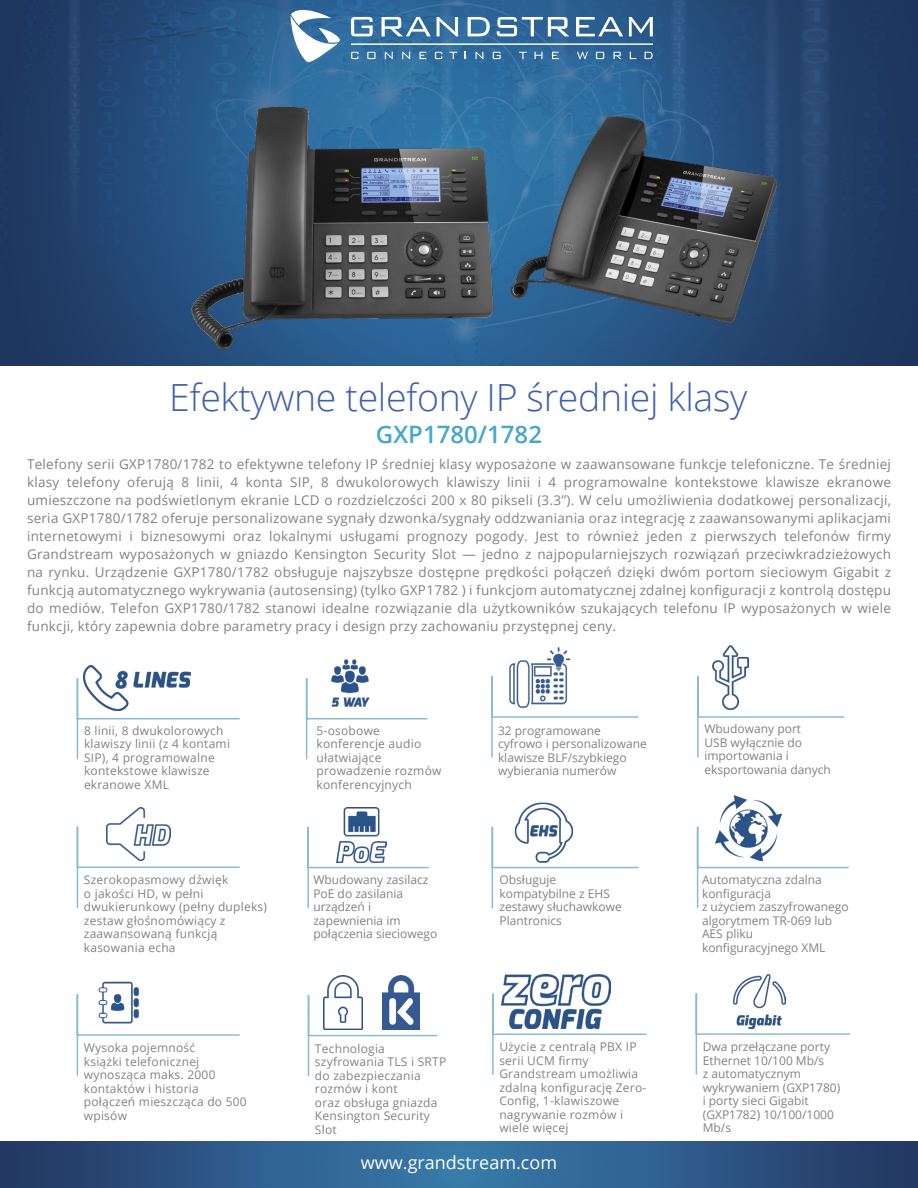
<style>
.page{position:relative;width:918px;height:1188px;background:#fff}
.page>*{position:absolute;margin:0;border:0;box-sizing:border-box;transform-origin:0 0}
.t1{font:300 37.5px "Open Sans";letter-spacing:-.01em;color:#4160ac}
.t2{font:600 24px "Open Sans";color:#46a8ca}
.t3{font:18px "Open Sans";color:#fff}
.t4{font:13.5px/18px "Open Sans";letter-spacing:.02em;color:#808285;text-align:justify}
.t5{font:12px/13.5px "Open Sans";letter-spacing:.02em;color:#808285}
.t6{font:12px/13.5px "Open Sans";color:#808285}
</style>
<div class="page">
<img style="left:0;top:0;width:918px;height:365px">
<img style="left:177px;top:92px;width:373px;height:265px">
<svg style="left:291px;top:10px;width:49px;height:52px"></svg>
<svg style="left:351px;top:17px;width:22px;height:19px"></svg>
<svg style="left:382px;top:17px;width:49px;height:19px"></svg>
<svg style="left:437px;top:17px;width:21px;height:19px"></svg>
<svg style="left:468px;top:17px;width:22px;height:19px"></svg>
<svg style="left:497px;top:17px;width:72px;height:19px"></svg>
<svg style="left:576px;top:17px;width:47px;height:19px"></svg>
<svg style="left:629px;top:17px;width:24px;height:19px"></svg>
<svg style="left:351px;top:52px;width:7px;height:7px"></svg>
<svg style="left:367px;top:52px;width:9px;height:7px"></svg>
<svg style="left:385px;top:52px;width:8px;height:7px"></svg>
<svg style="left:402px;top:52px;width:8px;height:7px"></svg>
<svg style="left:420px;top:52px;width:6px;height:7px"></svg>
<svg style="left:435px;top:52px;width:7px;height:7px"></svg>
<svg style="left:449px;top:52px;width:8px;height:7px"></svg>
<svg style="left:476px;top:52px;width:7px;height:7px"></svg>
<svg style="left:493px;top:52px;width:8px;height:7px"></svg>
<svg style="left:519px;top:52px;width:8px;height:7px"></svg>
<svg style="left:535px;top:52px;width:8px;height:7px"></svg>
<svg style="left:552px;top:52px;width:7px;height:7px"></svg>
<svg style="left:645px;top:52px;width:8px;height:7px"></svg>
<svg style="left:596px;top:52px;width:8px;height:7px"></svg>
<svg style="left:614px;top:52px;width:7px;height:7px"></svg>
<svg style="left:630px;top:52px;width:6px;height:7px"></svg>
<svg style="left:577px;top:52px;width:11px;height:7px"></svg>
<hr style="left:351px;top:44px;width:302px;height:1px;background:#fff">
<img style="left:106px;top:807px;width:62px;height:18px">
<img style="left:332px;top:659px;width:36px;height:18px">
<img style="left:509px;top:647px;width:62px;height:28px">
<img style="left:719px;top:796px;width:62px;height:29px">
<img style="left:83px;top:665px;width:108px;height:12px">
<img style="left:713px;top:645px;width:35px;height:30px">
<img style="left:343px;top:807px;width:37px;height:18px">
<img style="left:516px;top:802px;width:56px;height:23px">
<svg style="left:0;top:1142px;width:918px;height:46px;background:#2d5988"></svg>
<svg style="left:76px;top:677px;width:164px;height:83px"></svg>
<svg style="left:305px;top:677px;width:123px;height:83px"></svg>
<svg style="left:491px;top:675px;width:148px;height:83px"></svg>
<svg style="left:697px;top:675px;width:148px;height:83px"></svg>
<svg style="left:76px;top:825px;width:164px;height:83px"></svg>
<svg style="left:307px;top:825px;width:122px;height:84px"></svg>
<svg style="left:491px;top:825px;width:148px;height:84px"></svg>
<svg style="left:696px;top:825px;width:153px;height:84px"></svg>
<img style="left:481px;top:101px;width:308px;height:227px">
<img style="left:98px;top:981px;width:41px;height:12px">
<svg style="left:76px;top:993px;width:164px;height:83px"></svg>
<img style="left:503px;top:975px;width:108px;height:17px">
<svg style="left:492px;top:992px;width:155px;height:83px"></svg>
<img style="left:327px;top:976px;width:32px;height:17px">
<svg style="left:307px;top:993px;width:131px;height:84px"></svg>
<img style="left:383px;top:976px;width:37px;height:54px">
<img style="left:735px;top:975px;width:49px;height:17px">
<svg style="left:695px;top:992px;width:155px;height:83px"></svg>
<h1 class="t1" style="left:169px;top:371px;width:580px">Efektywne telefony IP średniej klasy</h1>
<p class="t4" style="left:27px;top:455px;width:866px">Telefony serii GXP1780/1782 to efektywne telefony IP średniej klasy wyposażone w zaawansowane funkcje telefoniczne. Te średniej klasy telefony oferują 8 linii, 4 konta SIP, 8 dwukolorowych klawiszy linii i 4 programowalne kontekstowe klawisze ekranowe umieszczone na podświetlonym ekranie LCD o rozdzielczości 200 x 80 pikseli (3.3’’). W celu umożliwienia dodatkowej personalizacji, seria GXP1780/1782 oferuje personalizowane sygnały dzwonka/sygnały oddzwaniania oraz integrację z zaawansowanymi aplikacjami internetowymi i biznesowymi oraz lokalnymi usługami prognozy pogody. Jest to również jeden z pierwszych telefonów firmy Grandstream wyposażonych w gniazdo Kensington Security Slot — jedno z najpopularniejszych rozwiązań przeciwkradzieżowych na rynku. Urządzenie GXP1780/1782 obsługuje najszybsze dostępne prędkości połączeń dzięki dwóm portom sieciowym Gigabit z funkcją automatycznego wykrywania (autosensing) (tylko GXP1782 ) i funkcjom automatycznej zdalnej konfiguracji z kontrolą dostępu do mediów. Telefon GXP1780/1782 stanowi idealne rozwiązanie dla użytkowników szukających telefonu IP wyposażonych w wiele funkcji, który zapewnia dobre parametry pracy i design przy zachowaniu przystępnej ceny.</p>
<h2 class="t2" style="left:376px;top:418px;width:168px">GXP1780/1782</h2>
<p class="t5" style="left:84px;top:724px;width:148px">8 linii, 8 dwukolorowych klawiszy linii (z 4 kontami<br>SIP), 4 programowalne kontekstowe klawisze ekranowe XML</p>
<p class="t5" style="left:316px;top:724px;width:127px">5-osobowe konferencje audio ułatwiające prowadzenie rozmów konferencyjnych</p>
<p class="t6" style="left:498px;top:724px;width:150px">32 programowane cyfrowo i personalizowane klawisze BLF/szybkiego wybierania numerów</p>
<p class="t6" style="left:704px;top:722px;width:128px">Wbudowany port<br>USB wyłącznie do importowania i eksportowania danych</p>
<p class="t5" style="left:84px;top:873px;width:185px">Szerokopasmowy dźwięk<br>o jakości HD, w pełni dwukierunkowy (pełny dupleks) zestaw głośnomówiący z zaawansowaną funkcją kasowania echa</p>
<p class="t6" style="left:313px;top:873px;width:126px">Wbudowany zasilacz<br>PoE do zasilania urządzeń i zapewnienia im połączenia sieciowego</p>
<p class="t6" style="left:500px;top:873px;width:124px">Obsługuje kompatybilne z EHS zestawy słuchawkowe<br>Plantronics</p>
<p class="t6" style="left:702px;top:873px;width:148px">Automatyczna zdalna konfiguracja<br>z użyciem zaszyfrowanego algorytmem TR-069 lub<br>AES pliku konfiguracyjnego XML</p>
<p class="t5" style="left:315px;top:1041px;width:133px">Technologia szyfrowania TLS i SRTP do zabezpieczania rozmów i kont<br>oraz obsługa gniazda<br>Kensington Security<br>Slot</p>
<p class="t6" style="left:703px;top:1040px;width:139px">Dwa przełączane porty<br>Ethernet 10/100 Mb/s<br>z automatycznym wykrywaniem (GXP1780) i porty sieci Gigabit (GXP1782) 10/100/1000<br>Mb/s</p>
<p class="t5" style="left:84px;top:1041px;width:165px">Wysoka pojemność<br>książki telefonicznej wynosząca maks. 2000 kontaktów i historia połączeń mieszcząca do 500 wpisów</p>
<p class="t5" style="left:499px;top:1040px;width:149px">Użycie z centralą PBX IP serii UCM firmy<br>Grandstream umożliwia zdalną konfigurację Zero-<br>Config, 1-klawiszowe nagrywanie rozmów i wiele więcej</p>
<h3 class="t3" style="left:361px;top:1151px;width:198px">www.grandstream.com</h3>
</div>
